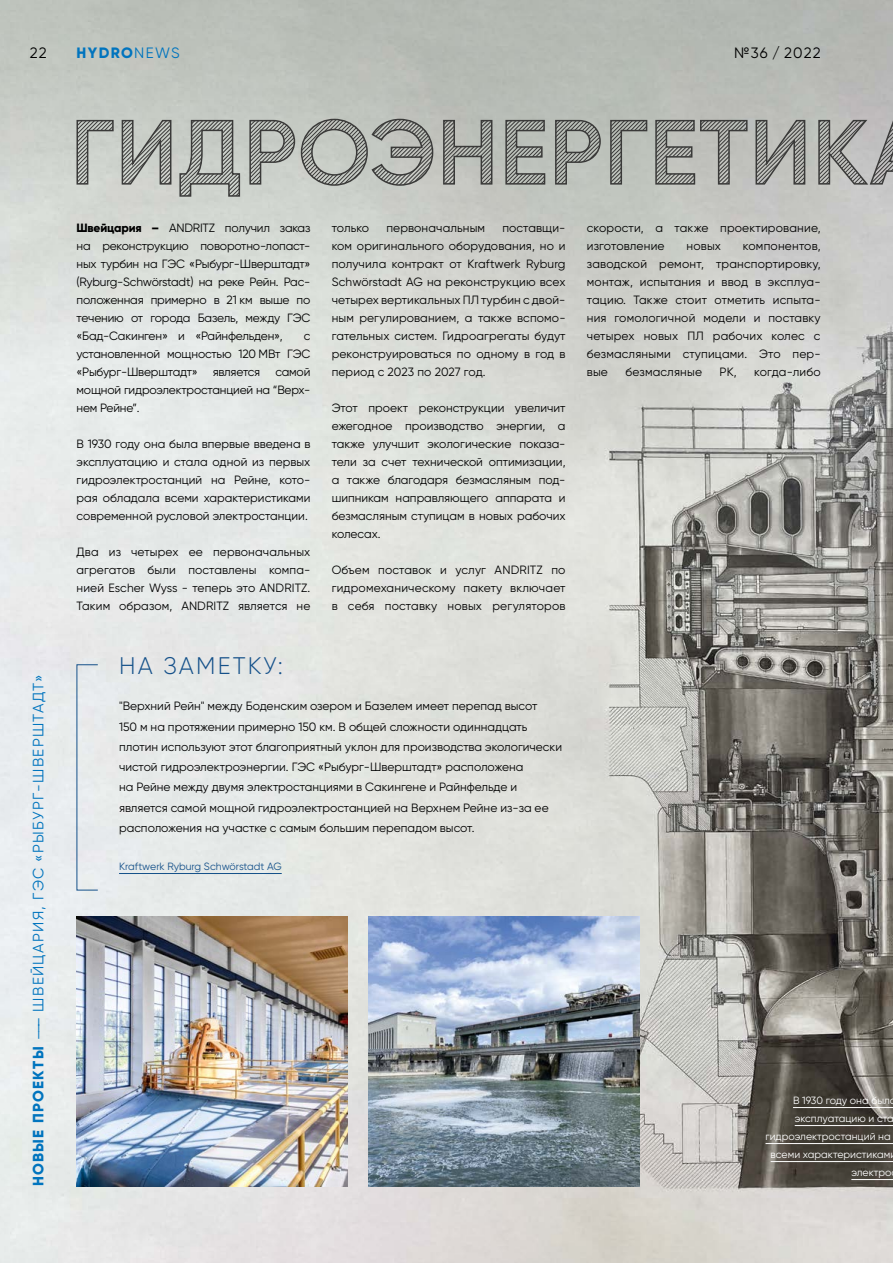
<style>
.page{position:relative;width:893px;height:1263px;background:#fff}
.page>*{position:absolute;margin:0;border:0;box-sizing:border-box;transform-origin:0 0}
.t1{font:300 24px "Gilroy";letter-spacing:.09em;color:#15518a}
.t2{font:15px "Gilroy";letter-spacing:.09em;color:#0074be}
.t3{font:15px "Gilroy";letter-spacing:.08em;color:#000}
.t4{font:800 15px "Gilroy";letter-spacing:.09em;color:#0074be}
.t5{font:12px/18px "Gilroy";color:#000;text-align:justify}
.t6{font:12px "Gilroy";letter-spacing:-.025em;color:#000}
.t7{font:10.5px "Gilroy";color:#fff}
.t8{font:10.5px "Gilroy";color:#15518a}
.s1{font-weight:400}
.s2{font-weight:800}
</style>
<div class="page">
<img style="left:0;top:0;width:893px;height:1263px">
<hr style="left:793px;top:1107px;width:100px;height:1px;background:#fff">
<hr style="left:795px;top:1125px;width:98px;height:1px;background:#fff">
<hr style="left:765px;top:1143px;width:128px;height:1px;background:#fff">
<hr style="left:771px;top:1161px;width:122px;height:1px;background:#fff">
<hr style="left:851px;top:1179px;width:42px;height:1px;background:#fff">
<svg style="left:76px;top:104px;width:817px;height:93px;background:#abaea9"></svg>
<img style="left:369px;top:916px;width:271px;height:270px">
<img style="left:77px;top:916px;width:271px;height:270px">
<hr style="left:119px;top:873px;width:163px;height:1px;background:#15518a">
<p class="t3" style="left:30px;top:44px;width:18px">22</p>
<p class="t4" style="left:77px;top:44px;width:105px">HYDRO<span class="s1">NEWS</span></p>
<p class="t3" style="left:734px;top:44px;width:88px">№36 / 2022</p>
<p class="t2" style="left:29px;top:1186px;width:513px;rotate:-90deg"><span class="s2">НОВЫЕ ПРОЕКТЫ</span> ––– ШВЕЙЦАРИЯ, ГЭС «РЫБУРГ-ШВЕРШТАДТ»</p>
<p class="t5" style="left:77px;top:219px;width:235px"><span class="s2">Швейцария –</span> ANDRITZ получил заказ на реконструкцию поворотно-лопаст&shy;ных турбин на ГЭС «Рыбург-Шверштадт» (Ryburg-Schwörstadt) на реке Рейн. Рас&shy;положенная примерно в 21 км выше по течению от города Базель, между ГЭС «Бад-Сакинген» и «Райнфельден»,</p>
<p class="t5" style="left:77px;top:327px;width:235px;text-indent:227px">с установленной мощностью 120 МВт ГЭС «Рыбург-Шверштадт»</p>
<p class="t5" style="left:77px;top:363px;width:235px;text-indent:199px">самой мощной гидроэлектростанцией на “Верх&shy;нем Рейне”.</p>
<p class="t5" style="left:77px;top:435px;width:235px">В 1930 году она была впервые введена в эксплуатацию и стала одной из первых гидроэлектростанций на Рейне, кото&shy;рая обладала всеми характеристиками современной русловой электростанции.</p>
<p class="t5" style="left:77px;top:543px;width:235px">Два из четырех ее первоначальных агрегатов были поставлены компа&shy;нией Escher Wyss - теперь это ANDRITZ.<br>Таким образом, ANDRITZ является не</p>
<p class="t6" style="left:213px;top:365px;width:49px">является</p>
<h1 class="t1" style="left:119px;top:651px;width:165px">НА ЗАМЕТКУ:</h1>
<p class="t5" style="left:332px;top:219px;width:39px">только</p>
<p class="t5" style="left:386px;top:219px;width:100px">первоначальным</p>
<p class="t5" style="left:332px;top:219px;width:235px;text-indent:171px">поставщи&shy;ком оригинального оборудования, но и получила контракт от Kraftwerk Ryburg Schwörstadt AG на реконструкцию всех четырех вертикальных ПЛ турбин с двой&shy;ным регулированием, а также вспомо&shy;гательных систем. Гидроагрегаты будут реконструироваться по одному в год в период с 2023 по 2027 год.</p>
<p class="t5" style="left:332px;top:399px;width:235px">Этот проект реконструкции увеличит ежегодное производство энергии, а также улучшит экологические показа&shy;тели за счет технической оптимизации, а также благодаря безмасляным под&shy;шипникам направляющего аппарата и безмасляным ступицам в новых рабочих колесах.</p>
<p class="t5" style="left:332px;top:561px;width:235px">Объем поставок и услуг ANDRITZ по гидромеханическому пакету включает в себя поставку новых регуляторов</p>
<p class="t5" style="left:119px;top:696px;width:445px;line-height:20.2px;text-align:left">"Верхний Рейн" между Боденским озером и Базелем имеет перепад высот<br>150 м на протяжении примерно 150 км. В общей сложности одиннадцать плотин используют этот благоприятный уклон для производства экологически чистой гидроэлектроэнергии. ГЭС «Рыбург-Шверштадт» расположена<br>на Рейне между двумя электростанциями в Сакингене и Райнфельде и является самой мощной гидроэлектростанцией на Верхнем Рейне из-за ее расположения на участке с самым большим перепадом высот.</p>
<p class="t8" style="left:119px;top:860px;width:164px">Kraftwerk Ryburg Schwörstadt AG</p>
<p class="t5" style="left:587px;top:219px;width:235px">скорости, а также проектирование, изготовление</p>
<p class="t5" style="left:587px;top:237px;width:235px;text-indent:156px">компонентов, заводской ремонт, транспортировку, монтаж, испытания и ввод в эксплуа&shy;тацию. Также стоит отметить испыта&shy;ния гомологичной модели и поставку четырех новых ПЛ рабочих колес с безмасляными ступицами. Это пер&shy;вые</p>
<p class="t5" style="left:686px;top:237px;width:36px">новых</p>
<p class="t5" style="left:625px;top:363px;width:78px">безмасляные</p>
<p class="t5" style="left:719px;top:363px;width:19px">РК,</p>
<p class="t5" style="left:754px;top:363px;width:68px">когда-либо</p>
<p class="t7" style="left:793px;top:1094px;width:98px">В 1930 году она был</p>
<p class="t7" style="left:795px;top:1112px;width:101px">эксплуатацию и ста</p>
<p class="t7" style="left:765px;top:1130px;width:127px">гидроэлектростанций на</p>
<p class="t7" style="left:771px;top:1148px;width:121px">всеми характеристикам</p>
<p class="t7" style="left:851px;top:1166px;width:42px">электро</p>
</div>
